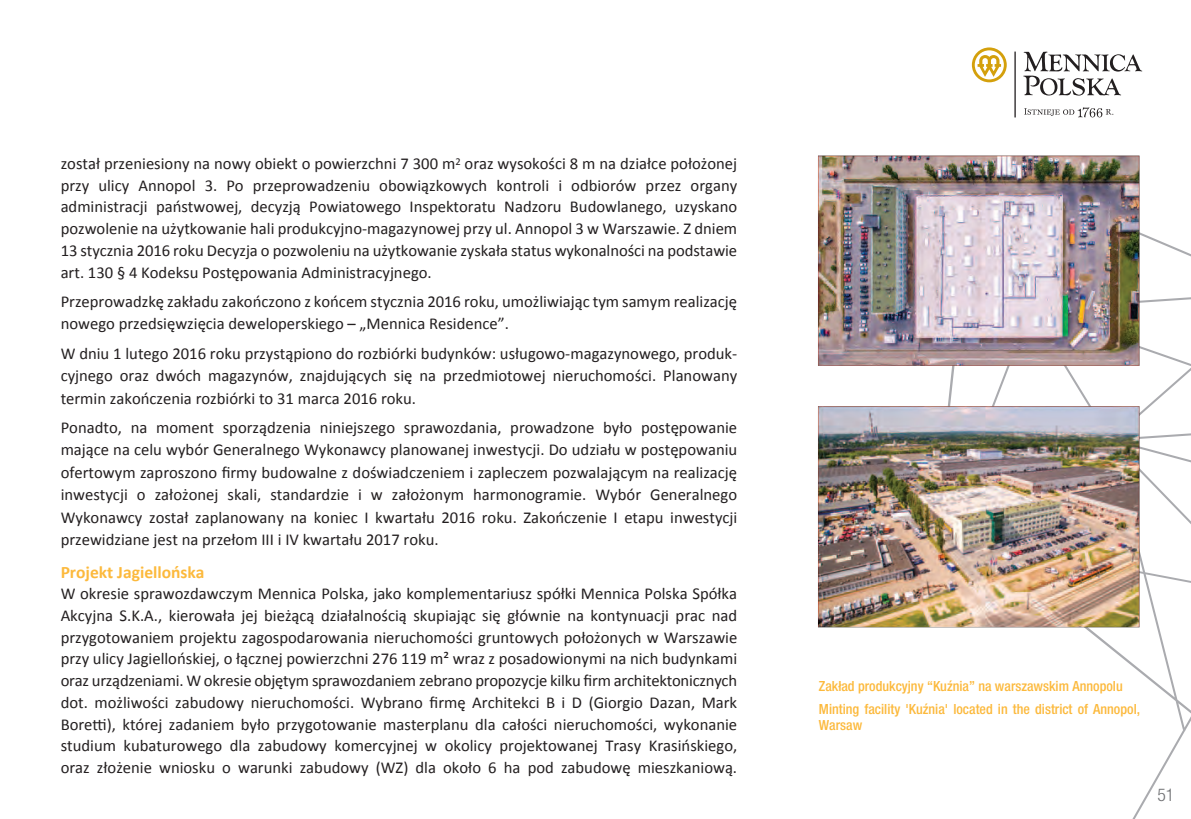
<style>
.page{position:relative;width:1191px;height:819px;background:#fff}
.page>*{position:absolute;margin:0;border:0;box-sizing:border-box;transform-origin:0 0}
.t1{font:700 17.5px "Calibri";color:#fcb93c}
.t2{font:300 condensed 17.5px "Helvetica Neue LT Pro";color:#6c6d70}
.t3{font:16.62px/21.7px "Calibri";color:#231f20;text-align:justify}
.t4{font:500 condensed 14px/22.8px "Helvetica Neue LT Pro";color:#fcb93c}
.s1{color:#fff}
</style>
<div class="page">
<img style="left:818px;top:47px;width:371px;height:766px">
<p class="t3" style="left:61px;top:153px;width:678px">został przeniesiony na nowy obiekt o powierzchni 7 300 m<sup>2</sup> oraz wysokości 8 m na działce położonej przy ulicy Annopol 3. Po przeprowadzeniu obowiązkowych kontroli i odbiorów przez organy administracji państwowej, decyzją Powiatowego Inspektoratu Nadzoru Budowlanego, uzyskano pozwolenie na użytkowanie hali produkcyjno-magazynowej przy ul. Annopol 3 w Warszawie. Z dniem 13 stycznia 2016 roku Decyzja o pozwoleniu na użytkowanie zyskała status wykonalności na podstawie art. 130 § 4 Kodeksu Postępowania Administracyjnego.</p>
<p class="t3" style="left:61px;top:290px;width:678px;line-height:22.4px">Przeprowadzkę zakładu zakończono z końcem stycznia 2016 roku, umożliwiając tym samym realizację nowego przedsięwzięcia deweloperskiego – „Mennica Residence”.</p>
<p class="t3" style="left:61px;top:342px;width:678px;line-height:22.4px">W dniu 1 lutego 2016 roku przystąpiono do rozbiórki budynków: usługowo-magazynowego, produk&shy;cyjnego oraz dwóch magazynów, znajdujących się na przedmiotowej nieruchomości. Planowany termin zakończenia rozbiórki to 31 marca 2016 roku.</p>
<p class="t3" style="left:61px;top:416px;width:678px;line-height:22.4px">Ponadto, na moment sporządzenia niniejszego sprawozdania, prowadzone było postępowanie mające na celu wybór Generalnego Wykonawcy planowanej inwestycji. Do udziału w postępowaniu ofertowym zaproszono firmy budowalne z doświadczeniem i zapleczem pozwalającym na realizację inwestycji o założonej skali, standardzie i w założonym harmonogramie. Wybór Generalnego Wykonawcy został zaplanowany na koniec I kwartału 2016 roku. Zakończenie I etapu inwestycji przewidziane jest na przełom III i IV kwartału 2017 roku.</p>
<p class="t1" style="left:61px;top:560px;width:145px">Projekt Jagiellońska</p>
<p class="t3" style="left:61px;top:583px;width:678px">W okresie sprawozdawczym Mennica Polska, jako komplementariusz spółki Mennica Polska Spółka Akcyjna S.K.A., kierowała jej bieżącą działalnością skupiając się głównie na kontynuacji prac nad przygotowaniem projektu zagospodarowania nieruchomości gruntowych położonych w Warszawie przy ulicy Jagiellońskiej, o łącznej powierzchni 276 119 m² wraz z posadowionymi na nich budynkami oraz urządzeniami. W okresie objętym sprawozdaniem zebrano propozycje kilku firm architektonicznych dot. możliwości zabudowy nieruchomości. Wybrano firmę Architekci B i D (Giorgio Dazan, Mark Boretti), której zadaniem było przygotowanie masterplanu dla całości nieruchomości, wykonanie studium kubaturowego dla zabudowy komercyjnej w okolicy projektowanej Trasy Krasińskiego, oraz złożenie wniosku o warunki zabudowy (WZ) dla około 6 ha pod zabudowę mieszkaniową.</p>
<p class="t4" style="left:819px;top:674px;width:323px">Zakład produkcyjny “Kuźnia” na warszawskim Annopolu<br>Minting facility 'Kuźnia' located in the district of Annopol,</p>
<p class="t4" style="left:819px;top:713px;width:45px">Warsaw</p>
<p class="t2" style="left:1157px;top:784px;width:24px">51<span class="s1">5</span></p>
</div>
